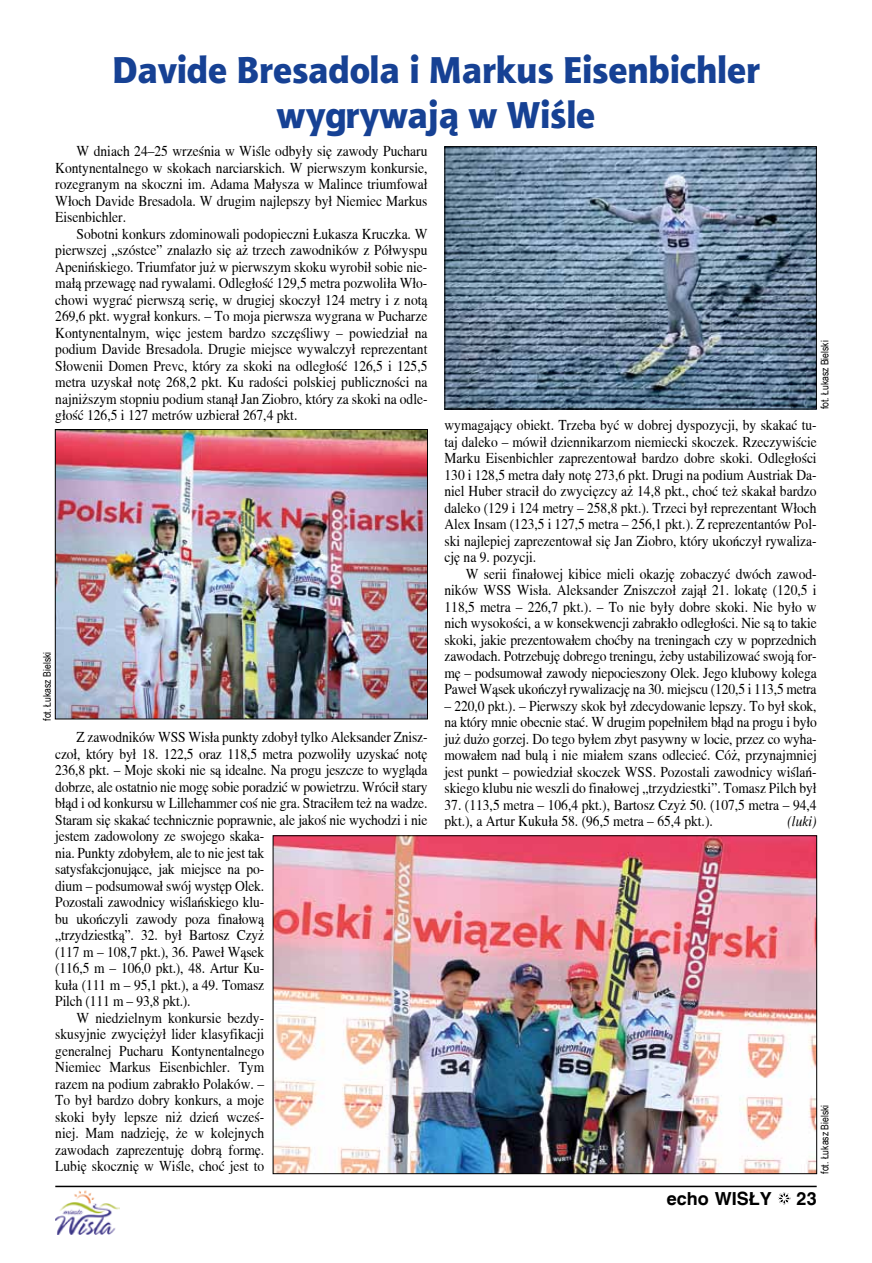
<style>
.page{position:relative;width:872px;height:1263px;background:#fff}
.page>*{position:absolute;margin:0;border:0;box-sizing:border-box;transform-origin:0 0}
.t1{font:37.5px/45px "Aerton TTEFN Black";color:#164194;text-align:center;scale:.95 1}
.t2{font:700 18px "Switzerland";color:#000}
.t3{font:15px/16.5px "Toronto";letter-spacing:-.01em;color:#000;text-align:justify;scale:.9 1}
.t4{font:italic 15px "Toronto";color:#000;scale:.9 1}
.t5{font:10.5px "Arial Narrow";color:#000}
</style>
<div class="page">
<hr style="left:55px;top:1186px;width:761px;height:1px;background:#000">
<svg style="left:778px;top:1192px;width:12px;height:13px"></svg>
<img style="left:55px;top:1191px;width:64px;height:43px">
<img style="left:446px;top:148px;width:368px;height:259px">
<div style="left:444px;top:146px;width:372px;height:263px;border:1px solid #000"></div>
<img style="left:57px;top:431px;width:369px;height:286px">
<div style="left:55px;top:429px;width:373px;height:290px;border:1px solid #000"></div>
<img style="left:275px;top:837px;width:540px;height:335px">
<h1 class="t1" style="left:112px;top:48px;width:683px">Davide Bresadola i Markus Eisenbichler wygrywają w Wiśle</h1>
<p class="t3" style="left:55px;top:143px;width:415px;text-indent:21px">W dniach 24–25 września w Wiśle odbyły się zawody Pucharu Kontynentalnego w skokach narciarskich. W pierwszym konkursie, rozegranym na skoczni im. Adama Małysza w Malince triumfował Włoch Davide Bresadola. W drugim najlepszy był Niemiec Markus Eisenbichler.</p>
<p class="t3" style="left:55px;top:225px;width:415px;text-indent:21px">Sobotni konkurs zdominowali podopieczni Łukasza Kruczka. W pierwszej „szóstce” znalazło się aż trzech zawodników z Półwyspu Apenińskiego. Triumfator już w pierwszym skoku wyrobił sobie nie&shy;małą przewagę nad rywalami. Odległość 129,5 metra pozwoliła Wło&shy;chowi wygrać pierwszą serię, w drugiej skoczył 124 metry i z notą 269,6 pkt. wygrał konkurs. – To moja pierwsza wygrana w Pucharze Kontynentalnym, więc jestem bardzo szczęśliwy – powiedział na podium Davide Bresadola. Drugie miejsce wywalczył reprezentant Słowenii Domen Prevc, który za skoki na odległość 126,5 i 125,5 metra uzyskał notę 268,2 pkt. Ku radości polskiej publiczności na najniższym stopniu podium stanął Jan Ziobro, który za skoki na odle&shy;głość 126,5 i 127 metrów uzbierał 267,4 pkt.</p>
<p class="t5" style="left:39px;top:721px;width:70px;rotate:-90deg">fot. Łukasz Bielski</p>
<p class="t3" style="left:77px;top:729px;width:391px">Z zawodników WSS Wisła punkty zdobył tylko Aleksander Znisz-</p>
<p class="t3" style="left:55px;top:745px;width:415px">czoł, który był 18. 122,5 oraz 118,5 metra pozwoliły uzyskać notę</p>
<p class="t3" style="left:55px;top:762px;width:415px">236,8 pkt. – Moje skoki nie są idealne. Na progu jeszcze to wygląda</p>
<p class="t3" style="left:55px;top:778px;width:415px">dobrze, ale ostatnio nie mogę sobie poradzić w powietrzu. Wrócił stary</p>
<p class="t3" style="left:55px;top:795px;width:415px">błąd i od konkursu w Lillehammer coś nie gra. Straciłem też na wadze.</p>
<p class="t3" style="left:55px;top:811px;width:415px">Staram się skakać technicznie poprawnie, ale jakoś nie wychodzi i nie</p>
<p class="t3" style="left:55px;top:828px;width:234px">jestem zadowolony ze swojego skaka-</p>
<p class="t3" style="left:55px;top:844px;width:234px">nia. Punkty zdobyłem, ale to nie jest tak</p>
<p class="t3" style="left:55px;top:861px;width:234px">satysfakcjonujące, jak miejsce na po-</p>
<p class="t3" style="left:55px;top:877px;width:234px">dium – podsumował swój występ Olek.</p>
<p class="t3" style="left:55px;top:894px;width:234px">Pozostali zawodnicy wiślańskiego klu-</p>
<p class="t3" style="left:55px;top:910px;width:234px">bu ukończyli zawody poza finałową</p>
<p class="t3" style="left:55px;top:927px;width:234px">„trzydziestką”. 32. był Bartosz Czyż</p>
<p class="t3" style="left:55px;top:943px;width:233px">(117 m – 108,7 pkt.), 36. Paweł Wąsek</p>
<p class="t3" style="left:55px;top:960px;width:233px">(116,5 m – 106,0 pkt.), 48. Artur Ku-</p>
<p class="t3" style="left:55px;top:976px;width:234px">kuła (111 m – 95,1 pkt.), a 49. Tomasz</p>
<p class="t3" style="left:55px;top:993px;width:152px">Pilch (111 m – 93,8 pkt.).</p>
<p class="t3" style="left:77px;top:1009px;width:210px">W niedzielnym konkursie bezdy-</p>
<p class="t3" style="left:55px;top:1026px;width:234px">skusyjnie zwyciężył lider klasyfikacji</p>
<p class="t3" style="left:55px;top:1042px;width:234px">generalnej Pucharu Kontynentalnego</p>
<p class="t3" style="left:55px;top:1059px;width:234px">Niemiec Markus Eisenbichler. Tym</p>
<p class="t3" style="left:55px;top:1075px;width:234px">razem na podium zabrakło Polaków. –</p>
<p class="t3" style="left:55px;top:1092px;width:234px">To był bardzo dobry konkurs, a moje</p>
<p class="t3" style="left:55px;top:1108px;width:234px">skoki były lepsze niż dzień wcześ-</p>
<p class="t3" style="left:55px;top:1125px;width:233px">niej. Mam nadzieję, że w kolejnych</p>
<p class="t3" style="left:55px;top:1141px;width:234px">zawodach zaprezentuję dobrą formę.</p>
<p class="t3" style="left:55px;top:1158px;width:234px">Lubię skocznię w Wiśle, choć jest to</p>
<p class="t5" style="left:817px;top:409px;width:70px;rotate:-90deg">fot. Łukasz Bielski</p>
<p class="t3" style="left:444px;top:417px;width:415px">wymagający obiekt. Trzeba być w dobrej dyspozycji, by skakać tu&shy;taj daleko – mówił dziennikarzom niemiecki skoczek. Rzeczywiście Marku Eisenbichler zaprezentował bardzo dobre skoki. Odległości 130 i 128,5 metra dały notę 273,6 pkt. Drugi na podium Austriak Da&shy;niel Huber stracił do zwycięzcy aż 14,8 pkt., choć też skakał bardzo daleko (129 i 124 metry – 258,8 pkt.). Trzeci był reprezentant Włoch Alex Insam (123,5 i 127,5 metra – 256,1 pkt.). Z reprezentantów Pol&shy;ski najlepiej zaprezentował się Jan Ziobro, który ukończył rywaliza&shy;cję na 9. pozycji.</p>
<p class="t3" style="left:444px;top:565px;width:415px;text-indent:21px">W serii finałowej kibice mieli okazję zobaczyć dwóch zawod&shy;ników WSS Wisła. Aleksander Zniszczoł zajął 21. lokatę (120,5 i 118,5 metra – 226,7 pkt.). – To nie były dobre skoki. Nie było w nich wysokości, a w konsekwencji zabrakło odległości. Nie są to takie skoki, jakie prezentowałem choćby na treningach czy w poprzednich zawodach. Potrzebuję dobrego treningu, żeby ustabilizować swoją for&shy;mę – podsumował zawody niepocieszony Olek. Jego klubowy kolega Paweł Wąsek ukończył rywalizację na 30. miejscu (120,5 i 113,5 metra</p>
<p class="t3" style="left:444px;top:697px;width:415px">– 220,0 pkt.). – Pierwszy skok był zdecydowanie lepszy. To był skok, na który mnie obecnie stać. W drugim popełniłem błąd na progu i było już dużo gorzej. Do tego byłem zbyt pasywny w locie, przez co wyha&shy;mowałem nad bulą i nie miałem szans odlecieć. Cóż, przynajmniej jest punkt – powiedział skoczek WSS. Pozostali zawodnicy wiślań&shy;skiego klubu nie weszli do finałowej „trzydziestki”. Tomasz Pilch był</p>
<p class="t3" style="left:444px;top:796px;width:415px">37. (113,5 metra – 106,4 pkt.), Bartosz Czyż 50. (107,5 metra – 94,4 pkt.), a Artur Kukuła 58. (96,5 metra – 65,4 pkt.).</p>
<p class="t4" style="left:787px;top:813px;width:34px">(luki)</p>
<p class="t5" style="left:817px;top:1174px;width:70px;rotate:-90deg">fot. Łukasz Bielski</p>
<p class="t2" style="left:667px;top:1187px;width:107px">echo WISŁY</p>
<p class="t2" style="left:796px;top:1187px;width:22px">23</p>
</div>
